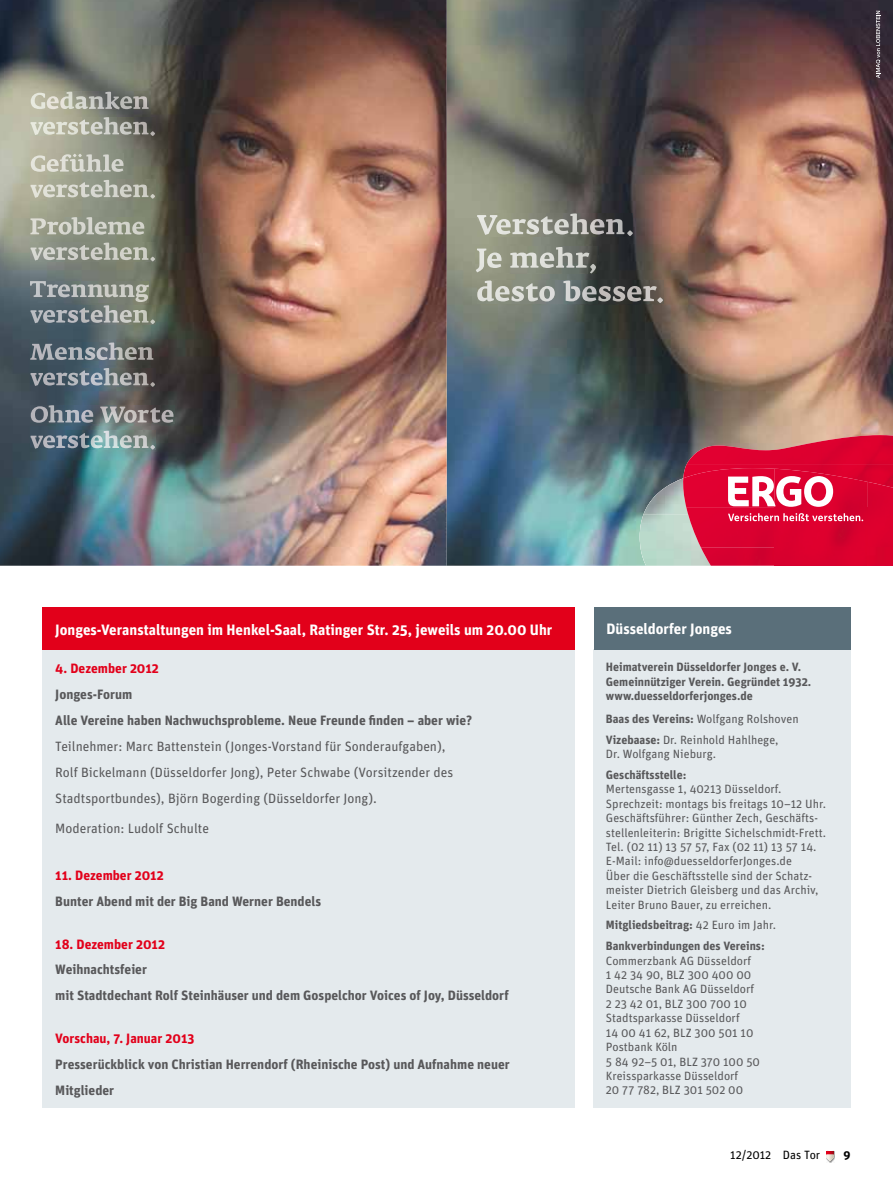
<style>
.page{position:relative;width:893px;height:1191px;background:#fff}
.page>*{position:absolute;margin:0;border:0;box-sizing:border-box;transform-origin:0 0}
.t1{font:700 15px "Unit";color:#fff}
.t2{font:700 13.5px/26px "Unit";color:#58585a}
.t3{font:13.5px/26px "Unit";color:#58585a}
.t4{font:700 13.5px "Unit";color:#e2001a}
.t5{font:12px/14.4px "Unit";color:#58585a}
.t6{font:700 12px/14.4px "Unit";color:#58585a}
.t7{font:12px "Unit";color:#000}
.t8{font:700 12px "Unit";color:#000}
.s1{font-weight:700}
.s2{font-weight:400}
</style>
<div class="page">
<svg style="left:826px;top:1150px;width:9px;height:12px"></svg>
<div style="left:593px;top:649px;width:257px;height:458px;background:#e4eaed"></div>
<div style="left:594px;top:607px;width:256px;height:42px;background:#5a6f7a"></div>
<div style="left:43px;top:649px;width:532px;height:458px;background:#e4eaed"></div>
<div style="left:43px;top:607px;width:532px;height:43px;background:#e2001a"></div>
<img style="left:0;top:0;width:893px;height:566px">
<img style="left:31px;top:92px;width:118px;height:17px">
<img style="left:31px;top:117px;width:124px;height:19px">
<img style="left:31px;top:154px;width:92px;height:18px">
<img style="left:31px;top:180px;width:124px;height:19px">
<img style="left:30px;top:217px;width:115px;height:18px">
<img style="left:31px;top:243px;width:124px;height:18px">
<img style="left:30px;top:281px;width:119px;height:21px">
<img style="left:31px;top:305px;width:124px;height:19px">
<img style="left:30px;top:342px;width:124px;height:18px">
<img style="left:31px;top:368px;width:124px;height:19px">
<img style="left:31px;top:405px;width:143px;height:18px">
<img style="left:31px;top:431px;width:124px;height:18px">
<img style="left:477px;top:213px;width:156px;height:23px">
<img style="left:476px;top:247px;width:122px;height:26px">
<img style="left:477px;top:280px;width:186px;height:23px">
<svg style="left:876px;top:11px;width:4px;height:67px"></svg>
<img style="left:718px;top:435px;width:63px;height:6px">
<img style="left:781px;top:435px;width:41px;height:6px">
<img style="left:687px;top:441px;width:135px;height:18px">
<img style="left:822px;top:435px;width:71px;height:24px">
<svg style="left:639px;top:459px;width:254px;height:107px;background:#d03a5a"></svg>
<p class="t1" style="left:55px;top:620px;width:499px">Jonges-Veranstaltungen im Henkel-Saal, Ratinger Str. 25, jeweils um 20.00 Uhr</p>
<p class="t4" style="left:55px;top:660px;width:105px">4. Dezember 2012</p>
<p class="t2" style="left:55px;top:681px;width:418px">Jonges-Forum<br>Alle Vereine haben Nachwuchsprobleme. Neue Freunde finden – aber wie?</p>
<p class="t3" style="left:55px;top:733px;width:400px">Teilnehmer: Marc Battenstein (Jonges-Vorstand für Sonderaufgaben),<br>Rolf Bickelmann (Düsseldorfer Jong), Peter Schwabe (Vorsitzender des<br>Stadtsportbundes), Björn Bogerding (Düsseldorfer Jong).</p>
<p class="t3" style="left:55px;top:815px;width:155px">Moderation: Ludolf Schulte</p>
<p class="t4" style="left:55px;top:866px;width:110px">11. Dezember 2012</p>
<p class="t2" style="left:55px;top:887px;width:267px">Bunter Abend mit der Big Band Werner Bendels</p>
<p class="t4" style="left:55px;top:935px;width:111px">18. Dezember 2012</p>
<p class="t2" style="left:55px;top:956px;width:455px">Weihnachtsfeier<br>mit Stadtdechant Rolf Steinhäuser und dem Gospelchor Voices of Joy, Düsseldorf</p>
<p class="t4" style="left:55px;top:1030px;width:141px">Vorschau, 7. Januar 2013</p>
<p class="t2" style="left:55px;top:1051px;width:456px">Presserückblick von Christian Herrendorf (Rheinische Post) und Aufnahme neuer -Mitglieder</p>
<p class="t1" style="left:606px;top:619px;width:127px">Düsseldorfer Jonges</p>
<p class="t6" style="left:606px;top:659px;width:207px">Heimatverein Düsseldorfer Jonges e. V.<br>Gemeinnütziger Verein. Gegründet 1932. www.duesseldorferjonges.de</p>
<p class="t5" style="left:606px;top:708px;width:194px;line-height:20.9px"><span class="s1">Baas des Vereins:</span> Wolfgang Rolshoven<br><span class="s1">Vizebaase:</span> Dr. Reinhold Hahlhege,</p>
<p class="t5" style="left:606px;top:746px;width:112px">Dr. Wolfgang Nieburg.</p>
<p class="t6" style="left:606px;top:767px;width:82px">Geschäftsstelle:</p>
<p class="t5" style="left:606px;top:782px;width:222px">Mertensgasse 1, 40213 Düsseldorf.<br>Sprechzeit: montags bis freitags 10–12 Uhr.<br>Geschäftsführer: Günther Zech, Geschäfts&shy;stellenleiterin: Brigitte Sichelschmidt-Frett.<br>Tel. (02 11) 13 57 57, Fax (02 11) 13 57 14.<br>E-Mail: info@duesseldorferJonges.de<br>Über die Geschäftsstelle sind der Schatz&shy;meister Dietrich Gleisberg und das Archiv, Leiter Bruno Bauer, zu erreichen.</p>
<p class="t6" style="left:606px;top:914px;width:172px;line-height:20.9px">Mitgliedsbeitrag: <span class="s2">42 Euro im Jahr.<br></span>Bankverbindungen des Vereins:</p>
<p class="t5" style="left:606px;top:953px;width:156px">Commerzbank AG Düsseldorf<br>1 42 34 90, BLZ 300 400 00<br>Deutsche Bank AG Düsseldorf<br>2 23 42 01, BLZ 300 700 10<br>Stadtsparkasse Düsseldorf<br>14 00 41 62, BLZ 300 501 10<br>Postbank Köln<br>5 84 92–5 01, BLZ 370 100 50<br>Kreissparkasse Düsseldorf<br>20 77 782, BLZ 301 502 00</p>
<p class="t7" style="left:730px;top:1147px;width:91px">12/2012 Das Tor</p>
<p class="t8" style="left:843px;top:1147px;width:9px">9</p>
</div>
